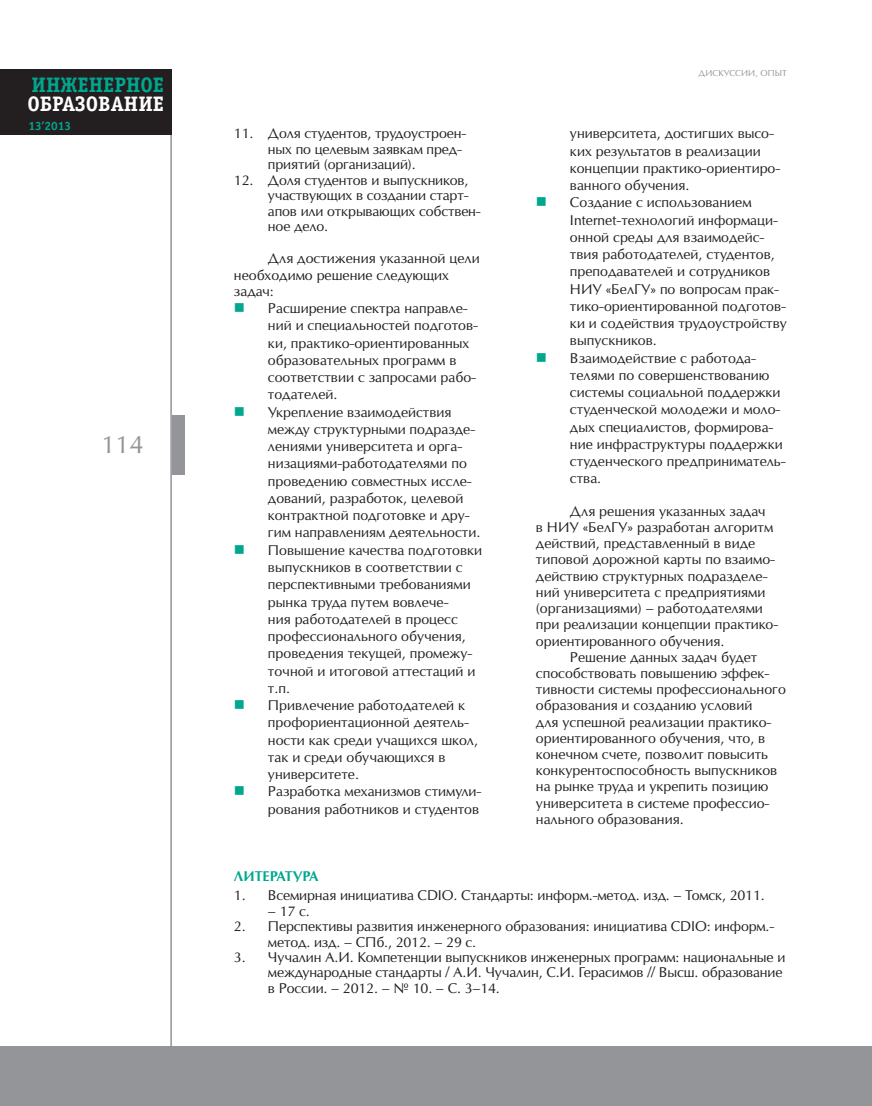
<style>
.page{position:relative;width:872px;height:1106px;background:#fff}
.page>*{position:absolute;margin:0;border:0;box-sizing:border-box;transform-origin:0 0}
.t1{font:24px "Opium New";color:#939598}
.t2{font:700 21px "Officina Serif C";color:#fff}
.t3{font:700 21px "Officina Serif C";color:#00a78f}
.t4{font:15px "Wingdings";color:#00a78f}
.main_vv{font:13.5px/17.2px "Opium New";color:#231f20}
.main{font:13.5px/16.2px "Opium New";color:#231f20}
.main_nn{font:13.5px/15.5px "Opium New";letter-spacing:-.01em;color:#231f20}
.Sub2{font:700 13.5px "Opium New";color:#00a78f}
.t5{font:700 12px "Officina Sans C";color:#00a78f}
.t6{font:8.25px "Opium New";letter-spacing:.01em;color:#939598}
</style>
<div class="page">
<hr style="left:170px;top:69px;width:2px;height:1037px;background:#939598">
<div style="left:0;top:1046px;width:872px;height:60px;background:#939598"></div>
<div style="left:0;top:69px;width:172px;height:66px;background:#231f20"></div>
<div style="left:172px;top:415px;width:12px;height:60px;background:#939598"></div>
<h2 class="t3" style="left:32px;top:73px;width:134px">ИНЖЕНЕРНОЕ</h2>
<h2 class="t2" style="left:28px;top:91px;width:138px">ОБРАЗОВАНИЕ</h2>
<p class="t5" style="left:28px;top:119px;width:44px">13’2013</p>
<h1 class="t1" style="left:101px;top:429px;width:44px">114</h1>
<p class="main_nn" style="left:268px;top:126px;width:200px;text-indent:-34px">11. Доля студентов, трудоустроен&shy;ных по целевым заявкам пред&shy;приятий (организаций).</p>
<p class="main_nn" style="left:268px;top:172px;width:214px;text-indent:-34px">12. Доля студентов и выпускников, участвующих в создании старт&shy;апов или открывающих собствен&shy;ное дело.</p>
<p class="main" style="left:234px;top:250px;width:247px;text-indent:34px">Для достижения указанной цели необходимо решение следующих задач:</p>
<p class="main_vv" style="left:268px;top:299px;width:212px">Расширение спектра направле&shy;ний и специальностей подготов&shy;ки, практико-ориентированных образовательных программ в соответствии с запросами рабо&shy;тодателей.</p>
<p class="main_vv" style="left:268px;top:403px;width:214px">Укрепление взаимодействия между структурными подразде&shy;лениями университета и орга&shy;низациями-работодателями по проведению совместных иссле&shy;дований, разработок, целевой контрактной подготовке и дру&shy;гим направлениям деятельности.</p>
<p class="main_vv" style="left:268px;top:541px;width:216px">Повышение качества подготовки выпускников в соответствии с перспективными требованиями рынка труда путем вовлече-<br>ния работодателей в процесс профессионального обучения, проведения текущей, промежу&shy;точной и итоговой аттестаций и т.п.</p>
<p class="main_vv" style="left:268px;top:696px;width:211px">Привлечение работодателей к профориентационной деятель&shy;ности как среди учащихся школ, так и среди обучающихся в университете.</p>
<p class="main_vv" style="left:268px;top:782px;width:215px">Разработка механизмов стимули&shy;рования работников и студентов</p>
<p class="t4" style="left:234px;top:300px;width:13px">■</p>
<p class="t4" style="left:234px;top:403px;width:13px">■</p>
<p class="t4" style="left:234px;top:541px;width:13px">■</p>
<p class="t4" style="left:234px;top:696px;width:13px">■</p>
<p class="t4" style="left:234px;top:783px;width:13px">■</p>
<p class="t6" style="left:698px;top:68px;width:33px">ДИСКУССИИ</p>
<p class="t6" style="left:755px;top:68px;width:33px">, ОПЫТ</p>
<p class="main_vv" style="left:570px;top:125px;width:212px">университета, достигших высо&shy;ких результатов в реализации концепции практико-ориентиро&shy;ванного обучения.</p>
<p class="main_vv" style="left:570px;top:194px;width:210px">Создание с использованием<br>Internet-технологий информаци&shy;онной среды для взаимодейс&shy;твия работодателей, студентов, преподавателей и сотрудников<br>НИУ</p>
<p class="t4" style="left:536px;top:194px;width:13px">■</p>
<p class="main_vv" style="left:570px;top:280px;width:218px;text-indent:36px">«Б елГУ» по вопросам прак&shy;тико-ориентированной подготов&shy;ки и содействия трудоустройству выпускников.</p>
<p class="main_vv" style="left:570px;top:349px;width:217px">В заимодействие с работода&shy;телями по совершенствованию системы социальной поддержки студенческой молодежи и моло&shy;дых специалистов, формирова&shy;ние инфраструктуры поддержки студенческого предприниматель&shy;ства.</p>
<p class="main" style="left:570px;top:503px;width:197px">Для решения указанных задач</p>
<p class="main" style="left:536px;top:519px;width:23px">в НИУ</p>
<p class="t4" style="left:536px;top:349px;width:13px">■</p>
<p class="main" style="left:536px;top:519px;width:244px;text-indent:47px">«Б елГУ» разработан алгоритм действий, представленный в виде типовой дорожной карты по взаимо&shy;действию структурных подразделе&shy;ний университета с предприятиями (организациями) – работодателями при реализации концепции практико&shy;ориентированного обучения.</p>
<p class="main" style="left:536px;top:648px;width:251px;text-indent:34px">Решение данных задач будет способствовать повышению эффек&shy;тивности системы профессионального образования и созданию условий<br>для успешной реализации практико&shy;ориентированного обучения, что, в конечном счете, позволит повысить конкурентоспособность выпускников на рынке труда и укрепить позицию университета в системе профессио&shy;нального образования.</p>
<p class="Sub2" style="left:234px;top:867px;width:86px">Литература</p>
<p class="main_nn" style="left:234px;top:887px;width:532px">1. Всемирная инициатива CDIO. Стандарты: информ.-метод. изд. – Томск, 2011.</p>
<p class="main_nn" style="left:268px;top:903px;width:43px">– 17 с.</p>
<p class="main_nn" style="left:268px;top:918px;width:508px;text-indent:-34px">2. Перспективы развития инженерного образования: инициатива CDIO: информ.- метод. изд. – СПб., 2012. – 29 с.</p>
<p class="main_nn" style="left:268px;top:949px;width:519px;text-indent:-34px">3. Чучалин А.И . Компетенции выпускников инженерных программ: национальные и международные стандарты / А.И . Чучалин, С.И . Герасимов // В ысш. образование в России. – 2012. – № 10. – С. 3–14.</p>
</div>
